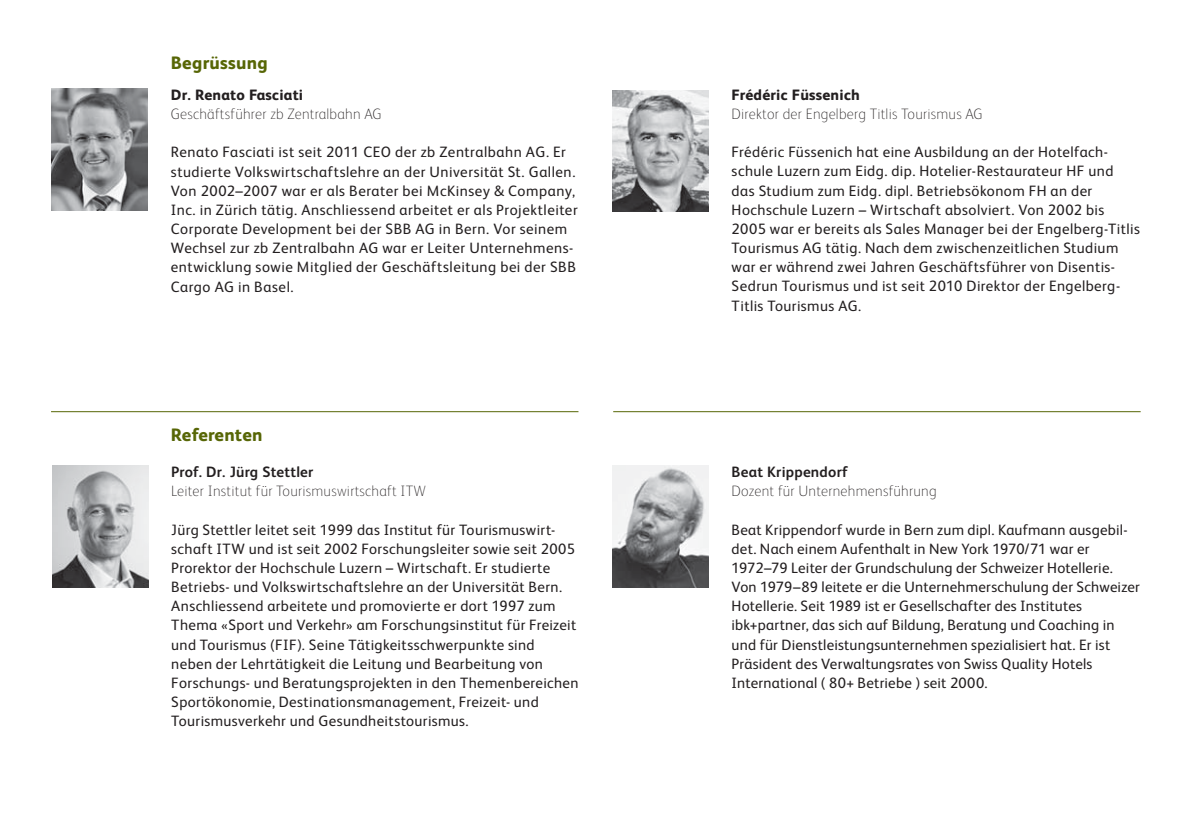
<style>
.page{position:relative;width:1191px;height:840px;background:#fff}
.page>*{position:absolute;margin:0;border:0;box-sizing:border-box;transform-origin:0 0}
.t1{font:800 18px "FS Albert";letter-spacing:.015em;color:#576606}
.t2{font:15px/19.2px "FS Albert";letter-spacing:.025em;color:#231f20}
.t3{font:100 15px "FS Albert";letter-spacing:.015em;color:#231f20}
.t4{font:700 15px "FS Albert";letter-spacing:.015em;color:#231f20}
.t5{font:800 15px "FS Albert";letter-spacing:.015em;color:#231f20}
</style>
<div class="page">
<img style="left:51px;top:89px;width:96px;height:121px">
<hr style="left:51px;top:411px;width:527px;height:1px;background:#576606">
<hr style="left:613px;top:411px;width:527px;height:1px;background:#576606">
<img style="left:613px;top:90px;width:96px;height:122px">
<img style="left:52px;top:465px;width:96px;height:122px">
<img style="left:613px;top:465px;width:96px;height:122px">
<p class="t1" style="left:171px;top:57px;width:98px">Begrüssung</p>
<p class="t5" style="left:171px;top:89px;width:134px">Dr. Renato Fasciati</p>
<p class="t3" style="left:171px;top:108px;width:212px">Geschäftsführer zb Zentralbahn AG</p>
<p class="t2" style="left:171px;top:144px;width:408px">Renato Fasciati ist seit 2011 CEO der zb Zentralbahn AG. Er studierte Volkswirtschaftslehre an der Universität St. Gallen.<br>Von 2002–2007 war er als Berater bei McKinsey &amp; Company, Inc. in Zürich tätig. Anschliessend arbeitet er als Projektleiter Corporate Development bei der SBB AG in Bern. Vor seinem Wechsel zur zb Zentralbahn AG war er Leiter Unternehmens&shy;entwicklung sowie Mitglied der Geschäftsleitung bei der SBB Cargo AG in Basel.</p>
<p class="t1" style="left:171px;top:428px;width:93px">Referenten</p>
<p class="t4" style="left:171px;top:466px;width:144px">Prof. Dr. Jürg Stettler</p>
<p class="t3" style="left:171px;top:485px;width:256px">Leiter Institut für Tourismuswirtschaft ITW</p>
<p class="t2" style="left:171px;top:521px;width:409px">Jürg Stettler leitet seit 1999 das Institut für Tourismuswirt&shy;schaft ITW und ist seit 2002 Forschungsleiter sowie seit 2005<br>Prorektor der Hochschule Luzern – Wirtschaft. Er studierte Betriebs- und Volkswirtschaftslehre an der Universität Bern.<br>Anschliessend arbeitete und promovierte er dort 1997 zum Thema «Sport und Verkehr» am Forschungsinstitut für Freizeit und Tourismus (FIF). Seine Tätigkeitsschwerpunkte sind neben der Lehrtätigkeit die Leitung und Bearbeitung von Forschungs- und Beratungsprojekten in den Themenbereichen Sportökonomie, Destinationsmanagement, Freizeit- und Tourismusverkehr und Gesundheitstourismus.</p>
<p class="t5" style="left:731px;top:89px;width:130px">Frédéric Füssenich</p>
<p class="t3" style="left:731px;top:108px;width:253px">Direktor der Engelberg Titlis Tourismus AG</p>
<p class="t2" style="left:731px;top:144px;width:410px">Frédéric Füssenich hat eine Ausbildung an der Hotelfach&shy;schule Luzern zum Eidg. dip. Hotelier-Restaurateur HF und das Studium zum Eidg. dipl. Betriebsökonom FH an der Hochschule Luzern – Wirtschaft absolviert. Von 2002 bis 2005 war er bereits als Sales Manager bei der Engelberg-Titlis Tourismus AG tätig. Nach dem zwischenzeitlichen Studium war er während zwei Jahren Geschäftsführer von Disentis-Sedrun Tourismus und ist seit 2010 Direktor der Engelberg-Titlis Tourismus AG.</p>
<p class="t4" style="left:731px;top:466px;width:117px">Beat Krippendorf</p>
<p class="t3" style="left:731px;top:485px;width:206px">Dozent für Unternehmensführung</p>
<p class="t2" style="left:731px;top:521px;width:410px">Beat Krippendorf wurde in Bern zum dipl. Kaufmann ausgebil&shy;det. Nach einem Aufenthalt in New York 1970/71 war er 1972–79 Leiter der Grundschulung der Schweizer Hotellerie.<br>Von 1979–89 leitete er die Unternehmerschulung der Schweizer Hotellerie. Seit 1989 ist er Gesellschafter des Institutes ibk+partner, das sich auf Bildung, Beratung und Coaching in und für Dienstleistungsunternehmen spezialisiert hat. Er ist Präsident des Verwaltungsrates von Swiss Quality Hotels International ( 80+ Betriebe ) seit 2000.</p>
</div>
